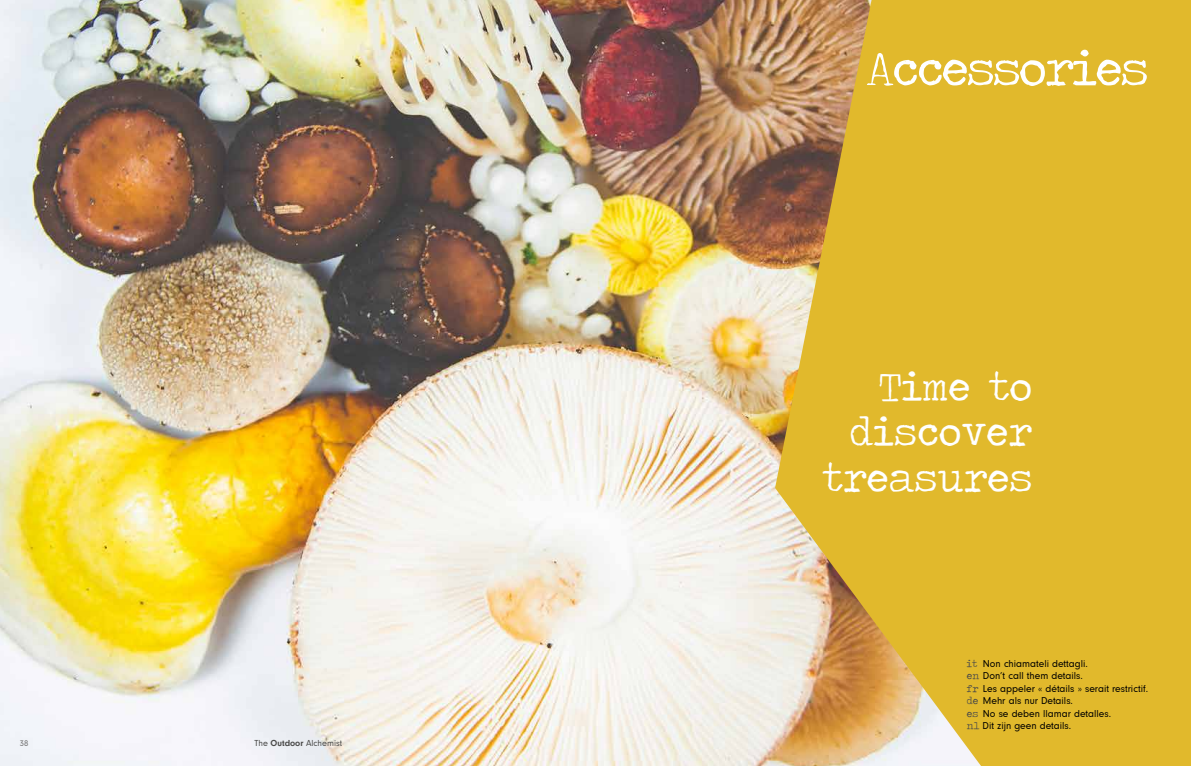
<style>
.page{position:relative;width:1191px;height:766px;background:#fff}
.page>*{position:absolute;margin:0;border:0;box-sizing:border-box;transform-origin:0 0}
.t1{font:50px "Traveling Typewriter";letter-spacing:-.035em;color:#fff}
.t2{font:41px/45px "Traveling Typewriter";color:#fff;text-align:right}
.t3{font:10.3px/12.4px "Neuzeit Gro T";color:#000}
.t4{font:9px "Neuzeit Gro T";color:#4a4a49}
.t5{font:8.5px "Neuzeit Gro T";color:#706f6f}
.s1{font-weight:700}
.s2{font-family:"Traveling Typewriter";color:#4a4a49}
</style>
<div class="page">
<img style="left:0;top:0;width:775px;height:765px">
<svg style="left:775px;top:0;width:416px;height:765px;background:#ddb63a"></svg>
<p class="t5" style="left:20px;top:738px;width:10px">38</p>
<p class="t4" style="left:254px;top:737px;width:89px">The <span class="s1">Outdoor</span> Alchemist</p>
<h1 class="t1" style="left:866px;top:36px;width:284px">Accessories</h1>
<h2 class="t2" style="left:822px;top:363px;width:211px">Time to discover treasures</h2>
<p class="t3" style="left:967px;top:657px;width:183px"><span class="s2">it</span> Non chiamateli dettagli.<br><span class="s2">en</span> Don’t call them details.<br><span class="s2">fr</span> Les appeler « détails » serait restrictif. <span class="s2">de</span> Mehr als nur Details.<br><span class="s2">es</span> No se deben llamar detalles.<br><span class="s2">nl</span> Dit zijn geen details.</p>
</div>
